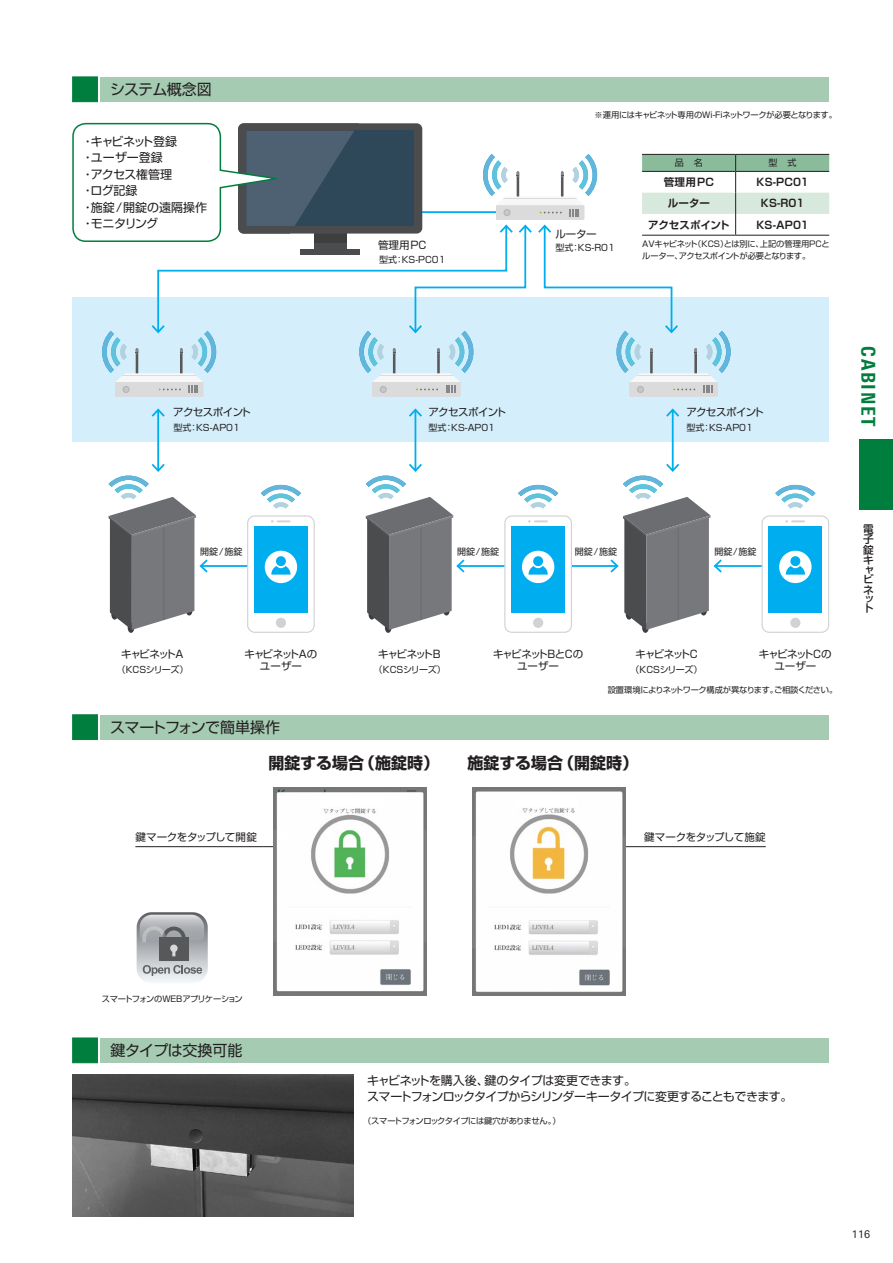
<style>
.page{position:relative;width:893px;height:1263px;background:#fff}
.page>*{position:absolute;margin:0;border:0;box-sizing:border-box;transform-origin:0 0}
.t1{font:800 condensed 19.2px "Linotype Univers";letter-spacing:.09em;color:#007e3d}
.t2{font:700 15.9px "Shin Go Pro";color:#231f20}
.t3{font:15px "Shin Go Pro";letter-spacing:-.03em;color:#231f20}
.t4{font:12px/16.5px "Shin Go Pro";letter-spacing:-.04em;color:#231f20}
.t5{font:12px/16.5px "Shin Go Pro";letter-spacing:-.02em;color:#231f20}
.t6{font:500 10.65px/10.6px "Shin Go Pro";color:#231f20;text-align:justify}
.t7{font:10.5px/11.7px "Shin Go Pro";letter-spacing:-.045em;color:#231f20;text-align:center}
.t8{font:700 10.5px "Shin Go Pro De";letter-spacing:.01em;color:#231f20}
.t9{font:10.5px "Shin Go Pro";letter-spacing:-.065em;color:#231f20}
.t10{font:10.5px "Shin Go Pro";letter-spacing:-.13em;color:#231f20}
.t11{font:700 10.5px "Shin Go Pro De";letter-spacing:-.015em;color:#231f20}
.t12{font:10.5px "Linotype Univers Basic";color:#231f20}
.t13{font:9px "Shin Go Pro";color:#231f20}
.t14{font:9px "Shin Go Pro";letter-spacing:-.025em;color:#231f20}
.t15{font:8.25px/11.7px "Shin Go Pro";letter-spacing:-.045em;color:#231f20}
</style>
<div class="page">
<hr style="left:201px;top:565px;width:50px;height:2px;background:#00aeef">
<hr style="left:458px;top:565px;width:50px;height:2px;background:#00aeef">
<hr style="left:567px;top:565px;width:50px;height:2px;background:#00aeef">
<hr style="left:715px;top:565px;width:50px;height:2px;background:#00aeef">
<div style="left:72px;top:298px;width:757px;height:144px;background:#d4effb"></div>
<div style="left:100px;top:77px;width:729px;height:25px;background:#a5cbb2"></div>
<div style="left:72px;top:77px;width:26px;height:25px;background:#007e3d;border:1px solid #007e3d"></div>
<div style="left:100px;top:715px;width:729px;height:24px;background:#a5cbb2"></div>
<div style="left:72px;top:714px;width:26px;height:26px;background:#007e3d;border:1px solid #007e3d"></div>
<div style="left:100px;top:1038px;width:729px;height:25px;background:#a5cbb2"></div>
<div style="left:72px;top:1037px;width:26px;height:26px;background:#007e3d;border:1px solid #007e3d"></div>
<img style="left:72px;top:1074px;width:282px;height:142px">
<div style="left:115px;top:382px;width:89px;height:15px;background:#dbdbdb"></div>
<div style="left:372px;top:382px;width:89px;height:15px;background:#dbdbdb"></div>
<div style="left:629px;top:382px;width:89px;height:15px;background:#dbdbdb"></div>
<svg style="left:261px;top:484px;width:40px;height:25px"></svg>
<div style="left:248px;top:516px;width:66px;height:116px;background:#fff;border-radius:7px"></div>
<div style="left:247px;top:515px;width:68px;height:118px;border:1px solid #d1d2d4;border-radius:7px"></div>
<div style="left:254px;top:526px;width:54px;height:87px;background:#00aeef"></div>
<div style="left:276px;top:618px;width:10px;height:10px;background:#d1d2d4;border-radius:50%"></div>
<svg style="left:271px;top:520px;width:20px;height:3px"></svg>
<div style="left:265px;top:551px;width:32px;height:32px;background:#fff;border-radius:50%"></div>
<svg style="left:271px;top:566px;width:20px;height:9px"></svg>
<div style="left:276px;top:556px;width:10px;height:10px;background:#00aeef;border-radius:50%"></div>
<div style="left:128px;top:623px;width:6px;height:10px;background:#3e3e3f;border-radius:50%"></div>
<svg style="left:518px;top:484px;width:40px;height:25px"></svg>
<div style="left:505px;top:516px;width:66px;height:116px;background:#fff;border-radius:7px"></div>
<div style="left:504px;top:515px;width:68px;height:118px;border:1px solid #d1d2d4;border-radius:7px"></div>
<div style="left:511px;top:526px;width:54px;height:87px;background:#00aeef"></div>
<div style="left:533px;top:618px;width:10px;height:10px;background:#d1d2d4;border-radius:50%"></div>
<svg style="left:528px;top:520px;width:20px;height:3px"></svg>
<div style="left:522px;top:551px;width:32px;height:32px;background:#fff;border-radius:50%"></div>
<svg style="left:529px;top:566px;width:19px;height:9px"></svg>
<div style="left:533px;top:556px;width:10px;height:10px;background:#00aeef;border-radius:50%"></div>
<div style="left:385px;top:623px;width:6px;height:10px;background:#3e3e3f;border-radius:50%"></div>
<svg style="left:775px;top:484px;width:40px;height:25px"></svg>
<div style="left:762px;top:516px;width:67px;height:116px;background:#fff;border-radius:7px"></div>
<div style="left:761px;top:515px;width:68px;height:118px;border:1px solid #d1d2d4;border-radius:7px"></div>
<div style="left:769px;top:526px;width:53px;height:87px;background:#00aeef"></div>
<div style="left:790px;top:618px;width:10px;height:10px;background:#d1d2d4;border-radius:50%"></div>
<svg style="left:785px;top:520px;width:20px;height:3px"></svg>
<div style="left:779px;top:551px;width:32px;height:32px;background:#fff;border-radius:50%"></div>
<svg style="left:786px;top:566px;width:19px;height:9px"></svg>
<div style="left:790px;top:556px;width:10px;height:10px;background:#00aeef;border-radius:50%"></div>
<svg style="left:642px;top:623px;width:7px;height:10px"></svg>
<hr style="left:135px;top:846px;width:191px;height:1px;background:#231f20">
<hr style="left:575px;top:846px;width:191px;height:1px;background:#231f20">
<hr style="left:157px;top:410px;width:2px;height:61px;background:#00aeef">
<svg style="left:151px;top:408px;width:14px;height:11px"></svg>
<svg style="left:109px;top:462px;width:101px;height:168px"></svg>
<hr style="left:415px;top:410px;width:1px;height:61px;background:#00aeef">
<svg style="left:409px;top:408px;width:13px;height:11px"></svg>
<svg style="left:366px;top:462px;width:100px;height:168px"></svg>
<hr style="left:672px;top:410px;width:2px;height:61px;background:#00aeef">
<svg style="left:666px;top:408px;width:14px;height:11px"></svg>
<svg style="left:608px;top:462px;width:116px;height:168px"></svg>
<svg style="left:137px;top:912px;width:71px;height:71px;background:#acaeb1"></svg>
<svg style="left:72px;top:122px;width:757px;height:271px"></svg>
<img style="left:274px;top:787px;width:153px;height:209px">
<div style="left:319px;top:796px;width:64px;height:11px;background:#fff"></div>
<img style="left:473px;top:788px;width:153px;height:207px">
<div style="left:515px;top:796px;width:64px;height:11px;background:#fff"></div>
<div style="left:859px;top:439px;width:34px;height:71px;background:#007e3d"></div>
<h3 class="t3" style="left:110px;top:77px;width:103px">システム概念図</h3>
<h3 class="t5" style="left:82px;top:131px;width:127px">・キャビネット登録<br>・ユーザー登録<br>・アクセス権管理<br>・ログ記録<br>・施錠/開錠の遠隔操作・モニタリング</h3>
<p class="t7" style="left:378px;top:238px;width:50px">管理用PC</p>
<p class="t13" style="left:379px;top:252px;width:68px">型式：KS-PC01</p>
<p class="t15" style="left:594px;top:108px;width:244px">※運用にはキャビネット専用のWi-Fiネットワークが必要となります。</p>
<p class="t7" style="left:555px;top:227px;width:43px">ルーター</p>
<p class="t13" style="left:555px;top:240px;width:61px">型式：KS-R01</p>
<p class="t13" style="left:675px;top:155px;width:29px">品　名</p>
<p class="t13" style="left:768px;top:155px;width:29px">型　式</p>
<p class="t8" style="left:664px;top:173px;width:52px">管理用PC</p>
<p class="t8" style="left:756px;top:173px;width:54px">KS-PC01</p>
<p class="t8" style="left:668px;top:195px;width:44px">ルーター</p>
<p class="t8" style="left:761px;top:195px;width:45px">KS-R01</p>
<p class="t11" style="left:648px;top:216px;width:83px">アクセスポイント</p>
<p class="t8" style="left:756px;top:216px;width:54px">KS-AP01</p>
<p class="t15" style="left:642px;top:237px;width:189px">AVキャビネット（KCS）とは別に、上記の管理用PCとルーター、アクセスポイントが必要となります。</p>
<p class="t9" style="left:173px;top:403px;width:79px">アクセスポイント</p>
<p class="t9" style="left:428px;top:403px;width:79px">アクセスポイント</p>
<p class="t9" style="left:686px;top:403px;width:79px">アクセスポイント</p>
<p class="t13" style="left:173px;top:420px;width:68px">型式：KS-AP01</p>
<p class="t13" style="left:429px;top:420px;width:68px">型式：KS-AP01</p>
<p class="t13" style="left:686px;top:420px;width:68px">型式：KS-AP01</p>
<h1 class="t1" style="left:880px;top:346px;width:82px;rotate:90deg">CABINET</h1>
<p class="t13" style="left:200px;top:544px;width:44px">開錠/施錠</p>
<p class="t13" style="left:457px;top:544px;width:44px">開錠/施錠</p>
<p class="t13" style="left:575px;top:544px;width:44px">開錠/施錠</p>
<p class="t13" style="left:714px;top:544px;width:44px">開錠/施錠</p>
<p class="t10" style="left:121px;top:646px;width:64px">キャビネットA</p>
<p class="t7" style="left:244px;top:647px;width:74px">キャビネットAのユーザー</p>
<p class="t10" style="left:378px;top:646px;width:64px">キャビネットB</p>
<p class="t7" style="left:759px;top:647px;width:74px">キャビネットCのユーザー</p>
<p class="t7" style="left:493px;top:647px;width:92px">キャビネットBとCのユーザー</p>
<p class="t10" style="left:635px;top:646px;width:64px">キャビネットC</p>
<p class="t14" style="left:117px;top:662px;width:73px">（KCSシリーズ）</p>
<p class="t14" style="left:374px;top:662px;width:73px">（KCSシリーズ）</p>
<p class="t14" style="left:630px;top:662px;width:73px">（KCSシリーズ）</p>
<h3 class="t3" style="left:110px;top:715px;width:171px">スマートフォンで簡単操作</h3>
<p class="t15" style="left:608px;top:683px;width:231px">設置環境によりネットワーク構成が異なります。ご相談ください。</p>
<h2 class="t2" style="left:268px;top:751px;width:172px">開錠する場合（施錠時）</h2>
<h2 class="t2" style="left:467px;top:751px;width:172px">施錠する場合（開錠時）</h2>
<p class="t7" style="left:135px;top:830px;width:123px">鍵マークをタップして開錠</p>
<p class="t7" style="left:644px;top:830px;width:123px">鍵マークをタップして施錠</p>
<p class="t6" style="left:863px;top:522px;width:12px">電子錠キ</p>
<p class="t6" style="left:863px;top:564px;width:12px;line-height:9.3px">ャビ</p>
<p class="t6" style="left:863px;top:584px;width:12px;line-height:9.1px">ネット</p>
<p class="t15" style="left:102px;top:992px;width:142px">スマートフォンのWEBアプリケーション</p>
<h3 class="t3" style="left:111px;top:1038px;width:133px">鍵タイプは交換可能</h3>
<h3 class="t4" style="left:367px;top:1071px;width:427px">キャビネットを購入後、鍵のタイプは変更できます。<br>スマートフォンロックタイプからシリンダーキータイプに変更することもできます。</h3>
<p class="t15" style="left:363px;top:1114px;width:199px">（スマートフォンロックタイプには鍵穴がありません。）</p>
<p class="t12" style="left:852px;top:1228px;width:20px">116</p>
</div>
